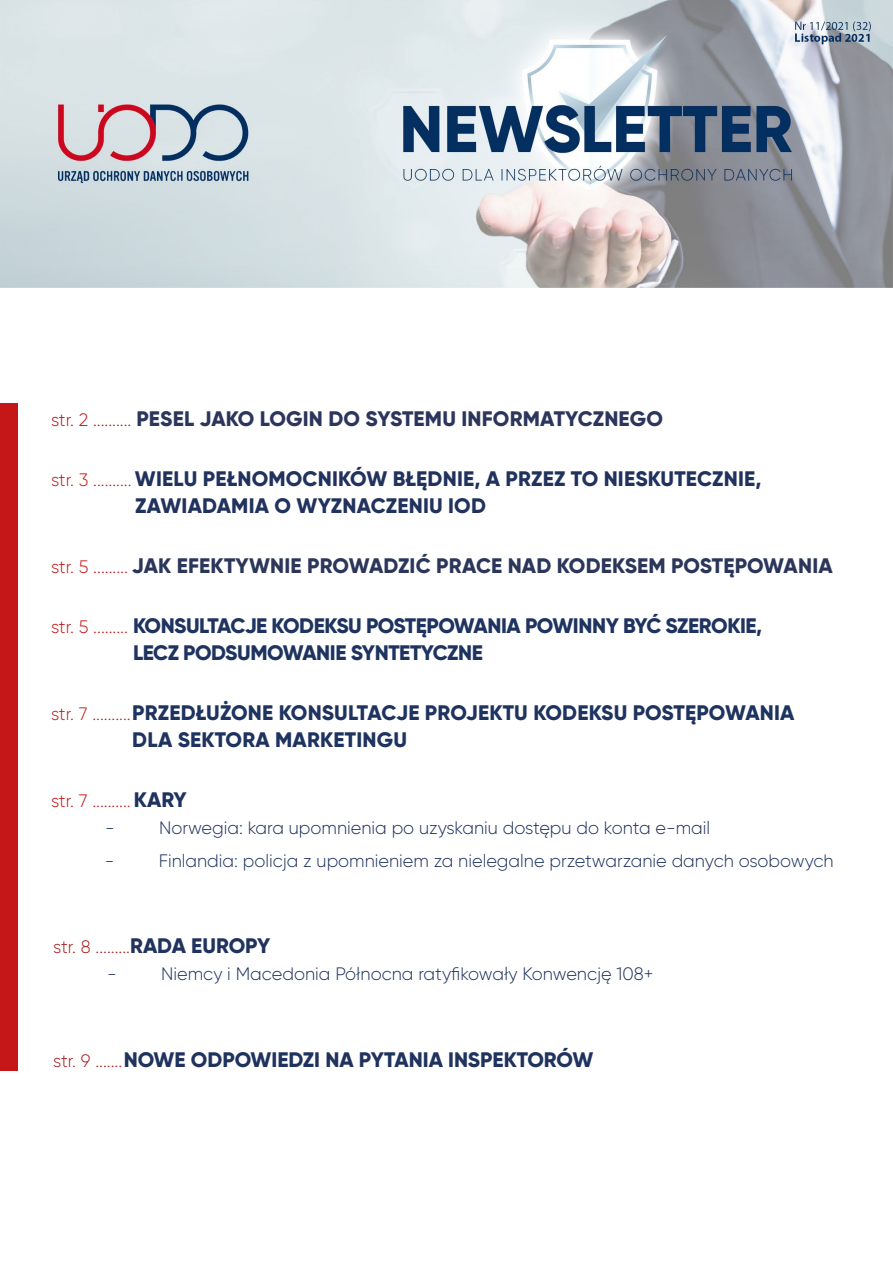
<style>
.page{position:relative;width:893px;height:1263px;background:#fff}
.page>*{position:absolute;margin:0;border:0;box-sizing:border-box;transform-origin:0 0}
.t1{font:800 21px/27px "Gilroy";letter-spacing:-.02em;color:#1e335f}
.t2{font:800 21px/27px "Gilroy";letter-spacing:.01em;color:#20325d}
.t3{font:800 21px/27px "Gilroy";letter-spacing:.01em;color:#1e335f}
.t4{font:800 21px "Gilroy";letter-spacing:.01em;color:#2b365a}
.t5{font:800 21px "Gilroy";letter-spacing:.01em;color:#2c355c}
.t6{font:800 21px "Gilroy";color:#20335e}
.t7{font:300 18px "Gilroy";color:#20335f}
.t8{font:300 18px "Gilroy";color:#1f315f}
.t9{font:300 18px "Gilroy";color:#20335e}
.t10{font:300 18px/27px "Gilroy";color:#a51f1f}
.t11{font:300 18px/27px "Gilroy";color:#c51718}
.s1{font-weight:300;font-size:18px;color:#c31011}
.s2{font-weight:300;font-size:18px;color:#c51718}
.s3{font-weight:800;font-size:21px;color:#20335f}
.s4{color:#1f315f}
.s5{font-weight:800;font-size:21px;color:#20335e}
.s6{color:#20335e}
.s7{font-weight:300;font-size:18px;color:#a51f1f}
</style>
<div class="page">
<img style="left:0;top:0;width:893px;height:288px">
<div style="left:0;top:403px;width:18px;height:668px;background:#c51718"></div>
<p class="t5" style="left:51px;top:405px;width:613px"><span class="s1">str. 2 ..........</span> PESEL JAKO LOGIN DO SYSTEMU INFORMATYCZNEGO</p>
<p class="t2" style="left:135px;top:465px;width:628px;text-indent:-84px"><span class="s2">str. 3 ..........</span> WIELU PEŁNOMOCNIKÓW BŁĘDNIE, A PRZEZ TO NIESKUTECZNIE,<br>ZAWIADAMIA O WYZNACZENIU IOD</p>
<p class="t4" style="left:51px;top:552px;width:783px"><span class="s2">str. 5 .........</span> JAK EFEKTYWNIE PROWADZIĆ PRACE NAD KODEKSEM POSTĘPOWANIA</p>
<p class="t1" style="left:133px;top:612px;width:631px;text-indent:-82px"><span class="s2">str. 5 .........</span> KONSULTACJE KODEKSU POSTĘPOWANIA POWINNY BYĆ SZEROKIE,<br>LECZ PODSUMOWANIE SYNTETYCZNE</p>
<p class="t3" style="left:132px;top:699px;width:664px;text-indent:-81px"><span class="s2">str. 7 ..........</span> PRZEDŁUŻONE KONSULTACJE PROJEKTU KODEKSU POSTĘPOWANIA<br>DLA SEKTORA MARKETINGU</p>
<p class="t11" style="left:105px;top:787px;width:83px;text-indent:-54px">str. 7 .......... <span class="s3">KARY </span><span class="s4">-</span></p>
<p class="t8" style="left:159px;top:816px;width:553px">Norwegia: kara upomnienia po uzyskaniu dostępu do konta e-mail</p>
<p class="t7" style="left:105px;top:850px;width:11px">-</p>
<p class="t7" style="left:159px;top:850px;width:676px">Finlandia: policja z upomnieniem za nielegalne przetwarzanie danych osobowych</p>
<p class="t10" style="left:107px;top:933px;width:165px;text-indent:-54px">str. 8 .........<span class="s5">RADA EUROPY </span><span class="s6">-</span></p>
<p class="t9" style="left:161px;top:963px;width:494px">Niemcy i Macedonia Północna ratyfikowały Konwencję 108+</p>
<p class="t6" style="left:53px;top:1046px;width:542px"><span class="s7">str. 9 .......</span>NOWE ODPOWIEDZI NA PYTANIA INSPEKTORÓW</p>
</div>
